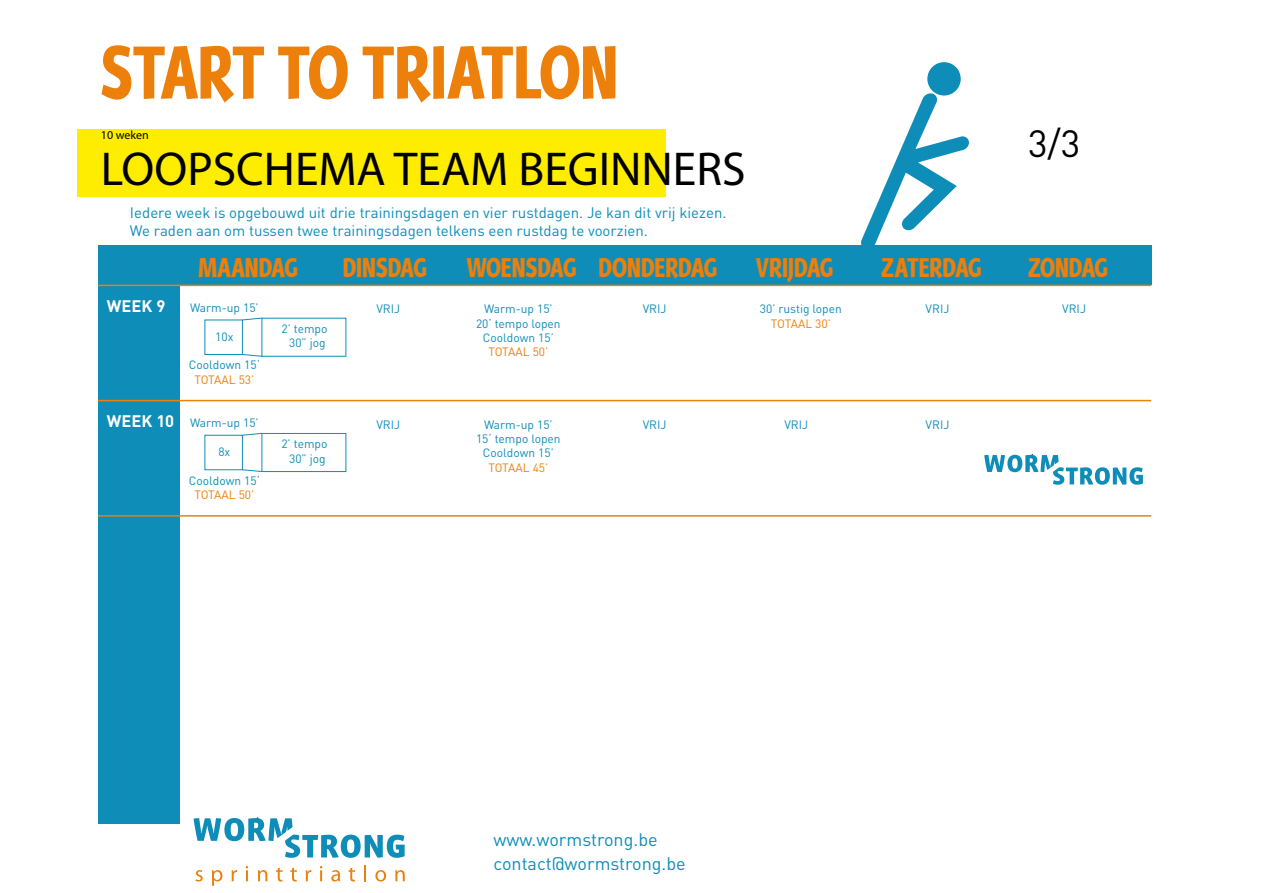
<style>
.page{position:relative;width:1263px;height:893px;background:#fff}
.page>*{position:absolute;margin:0;border:0;box-sizing:border-box;transform-origin:0 0}
.t1{font:900 79.5px "Arum Sans";letter-spacing:-.01em;color:#ed7f0b;scale:.71 1}
.t2{font:47.7px "Myriad Pro";color:#000}
.t3{font:37.5px "DIN";color:#000}
.t4{font:900 28.95px "Arum Sans";letter-spacing:-.01em;color:#ed7f0b;scale:.71 1}
.t5{font:18px "DIN";color:#0e8db8}
.t6{font:700 16.5px "DIN";color:#fff}
.t7{font:15px/18px "DIN";color:#0e8db8}
.t8{font:12px/14.4px "DIN";color:#0e8db8;text-align:center}
.t9{font:12px "DIN";letter-spacing:-.02em;color:#ed7f0b}
.t10{font:12px "Myriad Pro";color:#000}
</style>
<div class="page">
<svg style="left:194px;top:818px;width:211px;height:40px"></svg>
<svg style="left:196px;top:870px;width:7px;height:11px"></svg>
<svg style="left:212px;top:870px;width:10px;height:16px"></svg>
<svg style="left:232px;top:870px;width:5px;height:11px"></svg>
<svg style="left:246px;top:866px;width:2px;height:15px"></svg>
<svg style="left:258px;top:870px;width:9px;height:11px"></svg>
<svg style="left:276px;top:868px;width:7px;height:13px"></svg>
<svg style="left:290px;top:868px;width:7px;height:13px"></svg>
<svg style="left:306px;top:870px;width:5px;height:11px"></svg>
<svg style="left:320px;top:866px;width:2px;height:15px"></svg>
<svg style="left:331px;top:870px;width:9px;height:11px"></svg>
<svg style="left:349px;top:868px;width:6px;height:13px"></svg>
<svg style="left:364px;top:865px;width:2px;height:16px"></svg>
<svg style="left:375px;top:870px;width:11px;height:11px"></svg>
<svg style="left:395px;top:870px;width:10px;height:11px"></svg>
<div style="left:98px;top:285px;width:82px;height:539px;background:#0e8db8"></div>
<div style="left:98px;top:245px;width:1053px;height:40px;background:#0e8db8"></div>
<div style="left:77px;top:130px;width:589px;height:67px;background:#ffed00"></div>
<hr style="left:98px;top:285px;width:1053px;height:1px;background:#ed7f0b">
<hr style="left:98px;top:400px;width:1053px;height:1px;background:#ed7f0b">
<svg style="left:984px;top:454px;width:159px;height:31px"></svg>
<svg style="left:861px;top:93px;width:108px;height:152px"></svg>
<div style="left:927px;top:62px;width:34px;height:34px;background:#0e8db8;border-radius:50%"></div>
<div style="left:205px;top:320px;width:38px;height:35px;border:1px solid #0e8db8"></div>
<svg style="left:242px;top:318px;width:20px;height:2px"></svg>
<svg style="left:242px;top:354px;width:20px;height:3px"></svg>
<hr style="left:98px;top:515px;width:1053px;height:2px;background:#ed7f0b">
<div style="left:262px;top:433px;width:84px;height:39px;border:1px solid #0e8db8"></div>
<div style="left:205px;top:435px;width:38px;height:35px;border:1px solid #0e8db8"></div>
<svg style="left:242px;top:433px;width:20px;height:3px"></svg>
<svg style="left:242px;top:469px;width:20px;height:3px"></svg>
<h1 class="t1" style="left:101px;top:23px;width:730px">START TO TRIATLON</h1>
<p class="t10" style="left:101px;top:127px;width:49px">10 weken</p>
<h2 class="t2" style="left:101px;top:139px;width:646px">LOOPSCHEMA TEAM BEGINNERS</h2>
<p class="t7" style="left:130px;top:203px;width:598px">Iedere week is opgebouwd uit drie trainingsdagen en vier rustdagen. Je kan dit vrij kiezen.<br>We raden aan om tussen twee trainingsdagen telkens een rustdag te voorzien.</p>
<h3 class="t3" style="left:1028px;top:120px;width:54px">3/3</h3>
<h3 class="t6" style="left:107px;top:295px;width:60px">WEEK 9</h3>
<h3 class="t6" style="left:107px;top:410px;width:69px">WEEK 10</h3>
<h3 class="t4" style="left:199px;top:249px;width:142px">MAANDAG</h3>
<h3 class="t4" style="left:343px;top:249px;width:120px">DINSDAG</h3>
<h3 class="t4" style="left:466px;top:249px;width:355px">WOENSDAG DONDERDAG</h3>
<h3 class="t4" style="left:756px;top:249px;width:111px">VRIJDAG</h3>
<h3 class="t4" style="left:881px;top:249px;width:144px">ZATERDAG</h3>
<h3 class="t4" style="left:1028px;top:249px;width:115px">ZONDAG</h3>
<p class="t8" style="left:190px;top:300px;width:70px">Warm-up 15’</p>
<p class="t8" style="left:215px;top:329px;width:20px">10x</p>
<p class="t8" style="left:189px;top:358px;width:72px">Cooldown 15‘</p>
<p class="t9" style="left:194px;top:372px;width:61px">TOTAAL 53’</p>
<p class="t8" style="left:190px;top:415px;width:70px">Warm-up 15’</p>
<p class="t8" style="left:218px;top:444px;width:13px">8x</p>
<p class="t8" style="left:189px;top:473px;width:72px">Cooldown 15‘</p>
<p class="t9" style="left:194px;top:487px;width:61px">TOTAAL 50’</p>
<p class="t8" style="left:281px;top:321px;width:48px">2’ tempo<br>30” jog</p>
<p class="t8" style="left:281px;top:436px;width:48px">2’ tempo<br>30” jog</p>
<p class="t8" style="left:760px;top:301px;width:84px">30’ rustig lopen</p>
<p class="t9" style="left:771px;top:316px;width:61px">TOTAAL 30’</p>
<p class="t8" style="left:376px;top:301px;width:25px">VRIJ</p>
<p class="t8" style="left:643px;top:301px;width:25px">VRIJ</p>
<p class="t8" style="left:926px;top:301px;width:25px">VRIJ</p>
<p class="t8" style="left:1062px;top:301px;width:25px">VRIJ</p>
<p class="t8" style="left:476px;top:301px;width:86px">Warm-up 15’<br>20‘ tempo lopen<br>Cooldown 15’</p>
<p class="t9" style="left:488px;top:345px;width:61px">TOTAAL 50’</p>
<p class="t8" style="left:376px;top:417px;width:25px">VRIJ</p>
<p class="t8" style="left:643px;top:417px;width:25px">VRIJ</p>
<p class="t8" style="left:784px;top:417px;width:25px">VRIJ</p>
<p class="t8" style="left:926px;top:417px;width:25px">VRIJ</p>
<p class="t8" style="left:476px;top:417px;width:86px">Warm-up 15’<br>15‘ tempo lopen<br>Cooldown 15’</p>
<p class="t9" style="left:488px;top:460px;width:61px">TOTAAL 45’</p>
<h3 class="t5" style="left:494px;top:828px;width:166px">www.wormstrong.be</h3>
<h3 class="t5" style="left:494px;top:852px;width:194px">contact@wormstrong.be</h3>
</div>
